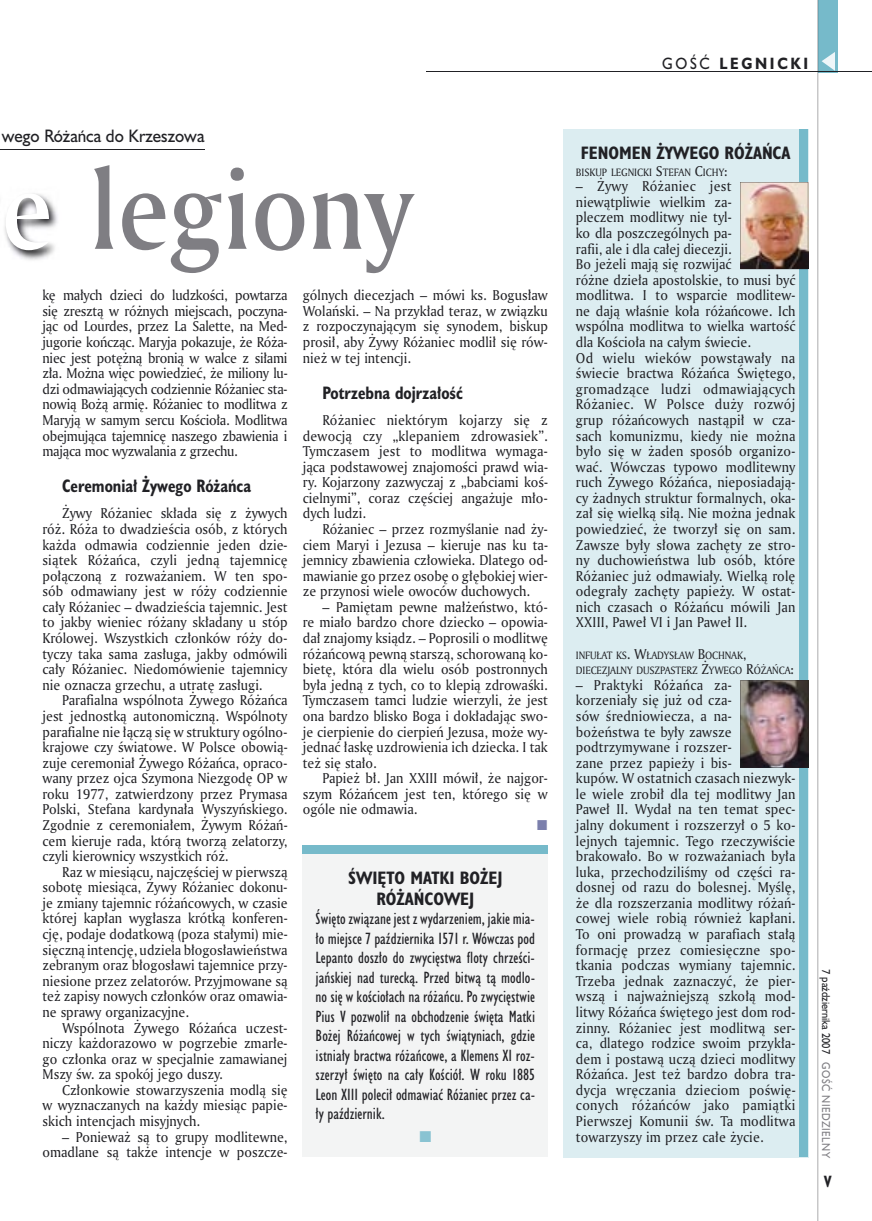
<style>
.page{position:relative;width:872px;height:1221px;background:#fff}
.page>*{position:absolute;margin:0;border:0;box-sizing:border-box;transform-origin:0 0}
.t1{font:108px "Amerigo Md PL";color:#7f7e83;scale:.9 1}
.t2{font:700 16.5px/21px "Humanst 521 Cn PL";color:#212125;text-align:center}
.t3{font:700 16.5px "Humanst 521 Cn PL";color:#212125;scale:.94 1}
.t4{font:16.5px "Humanst 521 PL";color:#212125;scale:.94 1}
.t5{font:15px/19.5px "Humanst 521 Cn PL";color:#212125;text-align:justify}
.t6{font:700 15px "Humanst 521 PL";letter-spacing:.2em;color:#212125;scale:.9 1}
.t7{font:700 15px "Humanst 521 Cn PL";color:#212125;scale:.94 1}
.t8{font:13.8px/15.6px "Amerigo PL";letter-spacing:.01em;color:#212125;text-align:justify;scale:.94 1}
.t9{font:10.5px "Humanst 521 PL";color:#212125;scale:.9 1}
.t10{font:10.5px "Humanst 521 PL";letter-spacing:.05em;color:#7f7e83;scale:.9 1}
.t11{font:10.35px/15.6px "Amerigo PL";letter-spacing:-.015em;color:#212125;scale:.94 1}
.s1{color:#fff}
.s2{font-weight:400}
.s3{font-size:13.8px}
</style>
<div class="page">
<div style="left:818px;top:0;width:19px;height:72px;background:#76baca"></div>
<svg style="left:821px;top:52px;width:14px;height:19px"></svg>
<hr style="left:425px;top:72px;width:447px;height:1px;background:#212125">
<hr style="left:817px;top:0;width:1px;height:1220px;background:#212125">
<div style="left:303px;top:845px;width:245px;height:311px;background:#f3f4f4"></div>
<div style="left:303px;top:845px;width:245px;height:9px;background:#76baca"></div>
<div style="left:563px;top:129px;width:245px;height:1027px;background:#dcedf1"></div>
<div style="left:799px;top:129px;width:9px;height:1027px;background:#76baca"></div>
<img style="left:740px;top:182px;width:68px;height:87px">
<img style="left:740px;top:680px;width:68px;height:87px">
<hr style="left:0;top:149px;width:204px;height:1px;background:#212125">
<img style="left:4px;top:193px;width:54px;height:67px">
<p class="t4" style="left:2px;top:124px;width:217px">wego Różańca do Krzeszowa</p>
<h1 class="t1" style="left:2px;top:137px;width:458px"><span class="s1">e</span> legiony</h1>
<p class="t8" style="left:43px;top:287px;width:262px">kę małych dzieci do ludzkości, powtarza się zresztą w różnych miejscach, poczyna&shy;jąc od Lourdes, przez La Salette, na Med&shy;jugorie kończąc. Maryja pokazuje, że Róża&shy;niec jest potężną bronią w walce z siłami zła. Można więc powiedzieć, że miliony lu&shy;dzi odmawiających codziennie Różaniec sta&shy;nowią Bożą armię. Różaniec to modlitwa z Maryją w samym sercu Kościoła. Modlitwa obejmująca tajemnicę naszego zbawienia i mająca moc wyzwalania z grzechu.</p>
<p class="t3" style="left:62px;top:474px;width:202px">Ceremoniał Żywego Różańca</p>
<p class="t8" style="left:43px;top:505px;width:262px;text-indent:20px">Żywy Różaniec składa się z żywych róż. Róża to dwadzieścia osób, z których każda odmawia codziennie jeden dzie&shy;siątek Różańca, czyli jedną tajemnicę połączoną z rozważaniem. W ten spo&shy;sób odmawiany jest w róży codziennie cały Różaniec – dwadzieścia tajemnic. Jest to jakby wieniec różany składany u stóp Królowej. Wszystkich członków róży do&shy;tyczy taka sama zasługa, jakby odmówili cały Różaniec. Niedomówienie tajemnicy nie oznacza grzechu, a utratę zasługi.</p>
<p class="t8" style="left:43px;top:692px;width:262px;text-indent:20px">Parafialna wspólnota Żywego Różańca jest jednostką autonomiczną. Wspólnoty parafialne nie łączą się w struktury ogólno&shy;krajowe czy światowe. W Polsce obowią&shy;zuje ceremoniał Żywego Różańca, opraco&shy;wany przez ojca Szymona Niezgodę OP w roku 1977, zatwierdzony przez Prymasa Polski, Stefana kardynała Wyszyńskiego.<br>Zgodnie z ceremoniałem, Żywym Różań&shy;cem kieruje rada, którą tworzą zelatorzy, czyli kierownicy wszystkich róż.</p>
<p class="t8" style="left:43px;top:863px;width:262px;text-indent:20px">Raz w miesiącu, najczęściej w pierwszą sobotę miesiąca, Żywy Różaniec dokonu&shy;je zmiany tajemnic różańcowych, w czasie której kapłan wygłasza krótką konferen&shy;cję, podaje dodatkową (poza stałymi) mie&shy;sięczną intencję, udziela błogosławieństwa zebranym oraz błogosławi tajemnice przy&shy;niesione przez zelatorów. Przyjmowane są też zapisy nowych członków oraz omawia&shy;ne sprawy organizacyjne.</p>
<p class="t8" style="left:43px;top:1019px;width:262px;text-indent:20px">Wspólnota Żywego Różańca uczest&shy;niczy każdorazowo w pogrzebie zmarłe&shy;go członka oraz w specjalnie zamawianej Mszy św. za spokój jego duszy.</p>
<p class="t8" style="left:43px;top:1081px;width:262px;text-indent:20px">Członkowie stowarzyszenia modlą się w wyznaczanych na każdy miesiąc papie&shy;skich intencjach misyjnych.</p>
<p class="t8" style="left:43px;top:1128px;width:262px;text-align:right">– Ponieważ są to grupy modlitewne, omadlane są także intencje w poszcze-</p>
<p class="t8" style="left:303px;top:287px;width:262px">gólnych diecezjach – mówi ks. Bogusław Wolański. – Na przykład teraz, w związku z rozpoczynającym się synodem, biskup prosił, aby Żywy Różaniec modlił się rów&shy;nież w tej intencji.</p>
<p class="t3" style="left:322px;top:381px;width:151px">Potrzebna dojrzałość</p>
<p class="t8" style="left:303px;top:412px;width:262px;text-indent:20px">Różaniec niektórym kojarzy się z dewocją czy „klepaniem zdrowasiek”.<br>Tymczasem jest to modlitwa wymaga&shy;jąca podstawowej znajomości prawd wia&shy;ry. Kojarzony zazwyczaj z „babciami koś&shy;cielnymi”, coraz częściej angażuje mło&shy;dych ludzi.</p>
<p class="t8" style="left:303px;top:521px;width:262px;text-indent:20px">Różaniec – przez rozmyślanie nad ży&shy;ciem Maryi i Jezusa – kieruje nas ku ta&shy;jemnicy zbawienia człowieka. Dlatego od&shy;mawianie go przez osobę o głębokiej wier&shy;ze przynosi wiele owoców duchowych.</p>
<p class="t8" style="left:303px;top:598px;width:262px;text-indent:20px">– Pamiętam pewne małżeństwo, któ&shy;re miało bardzo chore dziecko – opowia&shy;dał znajomy ksiądz. – Poprosili o modlitwę różańcową pewną starszą, schorowaną ko&shy;bietę, która dla wielu osób postronnych była jedną z tych, co to klepią zdrowaśki.<br>Tymczasem tamci ludzie wierzyli, że jest ona bardzo blisko Boga i dokładając swo&shy;je cierpienie do cierpień Jezusa, może wy&shy;jednać łaskę uzdrowienia ich dziecka. I tak też się stało.</p>
<p class="t8" style="left:303px;top:770px;width:262px;text-indent:20px">Papież bł. Jan XXIII mówił, że najgor&shy;szym Różańcem jest ten, którego się w ogóle nie odmawia.</p>
<p class="t2" style="left:348px;top:866px;width:156px">ŚWIĘTO MATKI BOŻEJ<br>RÓŻAŃCOWEJ</p>
<p class="t5" style="left:315px;top:908px;width:221px">Święto związane jest z wydarzeniem, jakie mia&shy;ło miejsce 7 października 1571 r. Wówczas pod Lepanto doszło do zwycięstwa floty chrześci&shy;jańskiej nad turecką. Przed bitwą tą modlo&shy;no się w kościołach na różańcu. Po zwycięstwie Pius V pozwolił na obchodzenie święta Matki Bożej Różańcowej w tych świątyniach, gdzie istniały bractwa różańcowe, a Klemens XI roz&shy;szerzył święto na cały Kościół. W roku 1885<br>Leon XIII polecił odmawiać Różaniec przez ca&shy;ły październik.</p>
<p class="t6" style="left:662px;top:53px;width:164px"><span class="s2">GOŚĆ</span> LEGNICKI</p>
<p class="t2" style="left:581px;top:142px;width:211px">FENOMEN ŻYWEGO RÓŻAŃCA</p>
<p class="t11" style="left:576px;top:164px;width:163px">BISKUP LEGNICKI <span class="s3">S</span>TEFAN <span class="s3">C</span>ICHY<span class="s3">:</span></p>
<p class="t8" style="left:576px;top:178px;width:235px;text-align:left">– Żywy Różaniec jest niewątpliwie wielkim za-<br>pleczem modlitwy nie tyl-<br>ko dla poszczególnych pa-<br>rafii, ale i dla całej diecezji.<br>Bo jeżeli mają się rozwijać<br>różne dzieła apostolskie, to musi być modlitwa. I to wsparcie modlitew&shy;ne dają właśnie koła różańcowe. Ich wspólna modlitwa to wielka wartość dla Kościoła na całym świecie.<br>Od wielu wieków powstawały na świecie bractwa Różańca Świętego, gromadzące ludzi odmawiających<br>Różaniec. W Polsce duży rozwój grup różańcowych nastąpił w cza&shy;sach komunizmu, kiedy nie można było się w żaden sposób organizo&shy;wać. Wówczas typowo modlitewny ruch Żywego Różańca, nieposiadają&shy;cy żadnych struktur formalnych, oka&shy;zał się wielką siłą. Nie można jednak powiedzieć, że tworzył się on sam.<br>Zawsze były słowa zachęty ze stro&shy;ny duchowieństwa lub osób, które<br>Różaniec już odmawiały. Wielką rolę odegrały zachęty papieży. W ostat&shy;nich czasach o Różańcu mówili Jan<br>XXIII, Paweł VI i Jan Paweł II.</p>
<p class="t11" style="left:576px;top:646px;width:233px">INFUŁAT KS<span class="s3">. W</span>ŁADYSŁAW <span class="s3">B</span>OCHNAK<span class="s3">,<br></span>DIECEZJALNY DUSZPASTERZ <span class="s3">Ż</span>YWEGO <span class="s3">R</span>ÓŻAŃCA<span class="s3">:</span></p>
<p class="t8" style="left:576px;top:676px;width:235px;text-align:left">– Praktyki Różańca za&shy;korzeniały się już od cza-<br>sów średniowiecza, a na&shy;bożeństwa te były zawsze podtrzymywane i rozszer-<br>zane przez papieży i bis-<br>kupów. W ostatnich czasach niezwyk&shy;le wiele zrobił dla tej modlitwy Jan<br>Paweł II. Wydał na ten temat spec&shy;jalny dokument i rozszerzył o 5 ko&shy;lejnych tajemnic. Tego rzeczywiście brakowało. Bo w rozważaniach była luka, przechodziliśmy od części ra&shy;dosnej od razu do bolesnej. Myślę, że dla rozszerzania modlitwy różań&shy;cowej wiele robią również kapłani.<br>To oni prowadzą w parafiach stałą formację przez comiesięczne spo&shy;tkania podczas wymiany tajemnic.<br>Trzeba jednak zaznaczyć, że pier&shy;wszą i najważniejszą szkołą mod&shy;litwy Różańca świętego jest dom rod&shy;zinny. Różaniec jest modlitwą ser&shy;ca, dlatego rodzice swoim przykła&shy;dem i postawą uczą dzieci modlitwy<br>Różańca. Jest też bardzo dobra tra&shy;dycja wręczania dzieciom poświę&shy;conych różańców jako pamiątki<br>Pierwszej Komunii św. Ta modlitwa towarzyszy im przez całe życie.</p>
<p class="t9" style="left:833px;top:969px;width:95px;rotate:90deg">7 października 2007</p>
<p class="t10" style="left:833px;top:1062px;width:108px;rotate:90deg">GOŚĆ NIEDZIELNY</p>
<p class="t7" style="left:824px;top:1171px;width:9px">V</p>
</div>
